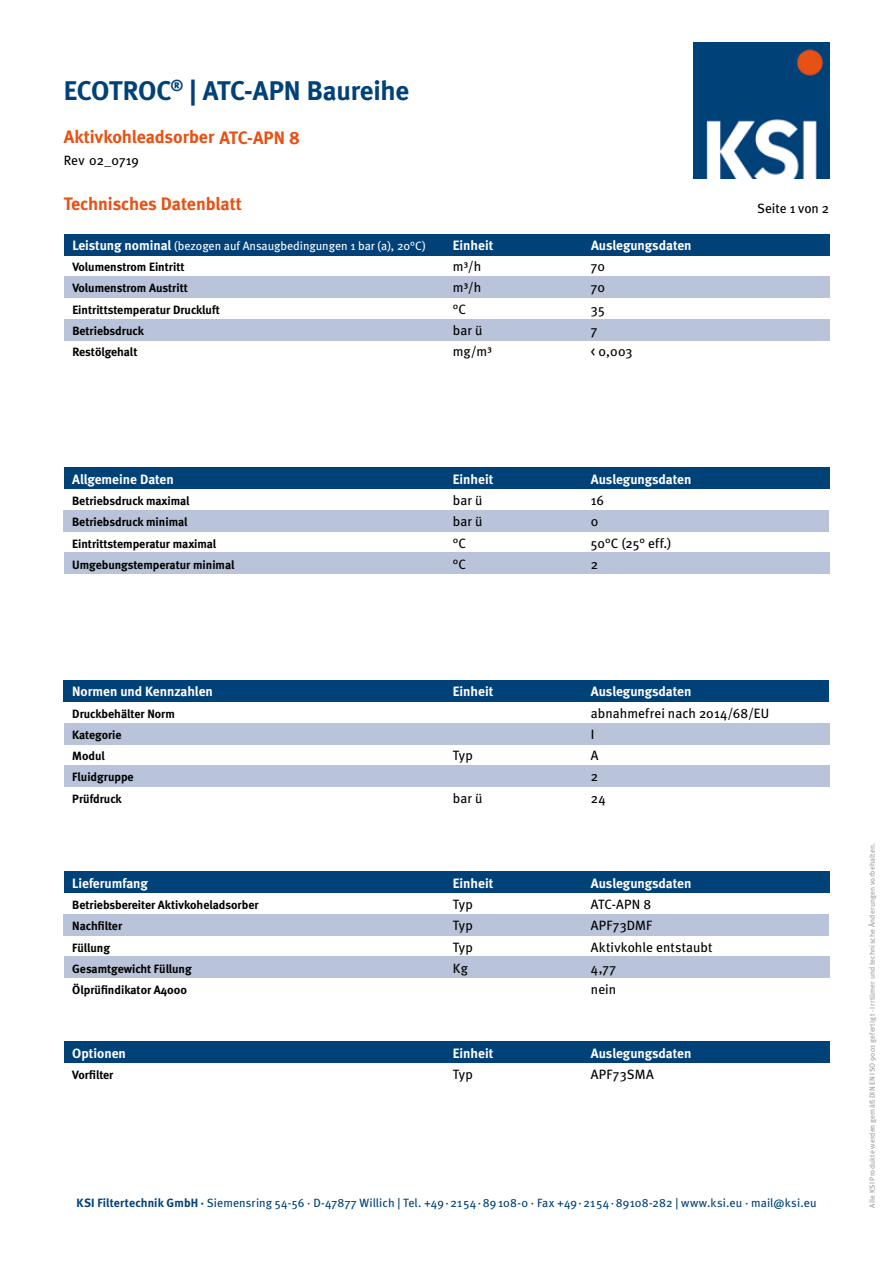
<style>
.page{position:relative;width:893px;height:1263px;background:#fff}
.page>*{position:absolute;margin:0;border:0;box-sizing:border-box;transform-origin:0 0}
.t1{font:700 27px "Meta";letter-spacing:-.01em;color:#004178}
.t2{font:700 18px "Meta";letter-spacing:-.005em;color:#e85113}
.t3{font:13.5px/21.3px "Meta";letter-spacing:.005em;color:#000}
.t4{font:700 13.5px "Meta";color:#fff}
.t5{font:13.5px "Meta";letter-spacing:.025em;color:#000}
.t6{font:700 12px/21.3px "Meta";color:#000}
.t7{font:12px "Meta";letter-spacing:.01em;color:#004178}
.t8{font:7.5px "Meta";letter-spacing:.02em;color:#9c9e9f}
.s1{font-size:13.5px;color:#fff}
.s2{font-weight:400;color:#fff}
.s3{font-weight:700}
</style>
<div class="page">
<div style="left:64px;top:957px;width:765px;height:21px;background:#b9c3d9"></div>
<div style="left:64px;top:914px;width:765px;height:21px;background:#b9c3d9"></div>
<div style="left:64px;top:872px;width:765px;height:21px;background:#004178"></div>
<div style="left:64px;top:234px;width:765px;height:21px;background:#004178"></div>
<div style="left:64px;top:765px;width:765px;height:22px;background:#b9c3d9"></div>
<div style="left:64px;top:723px;width:765px;height:21px;background:#b9c3d9"></div>
<div style="left:64px;top:510px;width:765px;height:21px;background:#b9c3d9"></div>
<div style="left:64px;top:553px;width:765px;height:21px;background:#b9c3d9"></div>
<div style="left:64px;top:319px;width:765px;height:21px;background:#b9c3d9"></div>
<div style="left:64px;top:276px;width:765px;height:22px;background:#b9c3d9"></div>
<img style="left:693px;top:43px;width:136px;height:136px">
<div style="left:64px;top:468px;width:765px;height:21px;background:#004178"></div>
<div style="left:64px;top:680px;width:765px;height:22px;background:#004178"></div>
<div style="left:64px;top:1042px;width:765px;height:21px;background:#004178"></div>
<h1 class="t1" style="left:64px;top:74px;width:347px">ECOTROC<sup>®</sup> | ATC-APN Baureihe</h1>
<h2 class="t2" style="left:64px;top:125px;width:237px">Aktivkohleadsorber ATC-APN 8</h2>
<p class="t3" style="left:64px;top:149px;width:77px">Rev 02_0719</p>
<h2 class="t2" style="left:64px;top:193px;width:180px">Technisches Datenblatt</h2>
<p class="t6" style="left:72px;top:235px;width:355px"><span class="s1">Leistung nominal</span> <span class="s2">(bezogen auf Ansaugbedingungen 1 bar (a), 20°C)<br></span>Volumenstrom Eintritt<br>Volumenstrom Austritt<br>Eintrittstemperatur Druckluft<br>Betriebsdruck<br>Restölgehalt</p>
<p class="t4" style="left:453px;top:237px;width:42px">Einheit</p>
<p class="t4" style="left:591px;top:237px;width:102px">Auslegungsdaten</p>
<p class="t3" style="left:453px;top:255px;width:41px">m³/h m³/h °C<br>bar ü mg/m³</p>
<p class="t3" style="left:591px;top:255px;width:43px">70<br>70<br>35<br>7<br>&lt; 0,003</p>
<p class="t3" style="left:757px;top:197px;width:73px">Seite 1 von 2</p>
<p class="t4" style="left:72px;top:470px;width:103px">Allgemeine Daten</p>
<p class="t6" style="left:72px;top:490px;width:164px">Betriebsdruck maximal<br>Betriebsdruck minimal<br>Eintrittstemperatur maximal<br>Umgebungstemperatur minimal</p>
<p class="t4" style="left:72px;top:683px;width:142px">Normen und Kennzahlen</p>
<p class="t6" style="left:72px;top:702px;width:104px">Druckbehälter Norm<br>Kategorie<br>Modul<br>Fluidgruppe<br>Prüfdruck</p>
<p class="t4" style="left:453px;top:471px;width:42px">Einheit</p>
<p class="t3" style="left:453px;top:489px;width:31px">bar ü bar ü °C °C</p>
<p class="t4" style="left:453px;top:683px;width:42px">Einheit</p>
<p class="t3" style="left:453px;top:744px;width:22px">Typ</p>
<p class="t3" style="left:453px;top:787px;width:31px">bar ü</p>
<p class="t4" style="left:453px;top:874px;width:42px">Einheit</p>
<p class="t4" style="left:72px;top:874px;width:77px">Lieferumfang</p>
<p class="t6" style="left:72px;top:894px;width:188px">Betriebsbereiter Aktivkoheladsorber<br>Nachfilter<br>Füllung<br>Gesamtgewicht Füllung<br>Ölprüfindikator A4000</p>
<p class="t3" style="left:453px;top:893px;width:22px;text-align:justify">Typ Typ Typ Kg</p>
<p class="t4" style="left:453px;top:1045px;width:42px">Einheit</p>
<p class="t4" style="left:72px;top:1044px;width:55px">Optionen</p>
<p class="t6" style="left:72px;top:1064px;width:43px">Vorfilter</p>
<p class="t3" style="left:453px;top:1063px;width:22px">Typ</p>
<p class="t4" style="left:591px;top:471px;width:102px">Auslegungsdaten</p>
<p class="t3" style="left:591px;top:489px;width:82px">16<br>0<br>50°C (25° eff.)<br>2</p>
<p class="t4" style="left:591px;top:683px;width:102px">Auslegungsdaten</p>
<p class="t3" style="left:591px;top:702px;width:180px">abnahmefrei nach 2014/68/EU<br>I<br>A<br>2<br>24</p>
<p class="t4" style="left:591px;top:874px;width:102px">Auslegungsdaten</p>
<p class="t3" style="left:591px;top:893px;width:123px">ATC-APN 8<br>APF73DMF<br>Aktivkohle entstaubt<br>4,77<br>nein</p>
<p class="t4" style="left:591px;top:1045px;width:102px">Auslegungsdaten</p>
<p class="t5" style="left:591px;top:1066px;width:64px">APF73SMA</p>
<p class="t7" style="left:76px;top:1195px;width:741px"><span class="s3">KSI Filtertechnik GmbH ·</span> Siemensring 54-56 · D-47877 Willich | Tel. +49·21 54·89108-0 · Fax +49·21 54·89108-282 | www.ksi.eu · mail@ksi.eu</p>
<p class="t8" style="left:868px;top:1208px;width:366px;rotate:-90deg">Alle KSI Produkte werden gemäß DIN EN ISO 9001 gefertigt · Irrtümer und technische Änderungen vorbehalten.</p>
</div>
